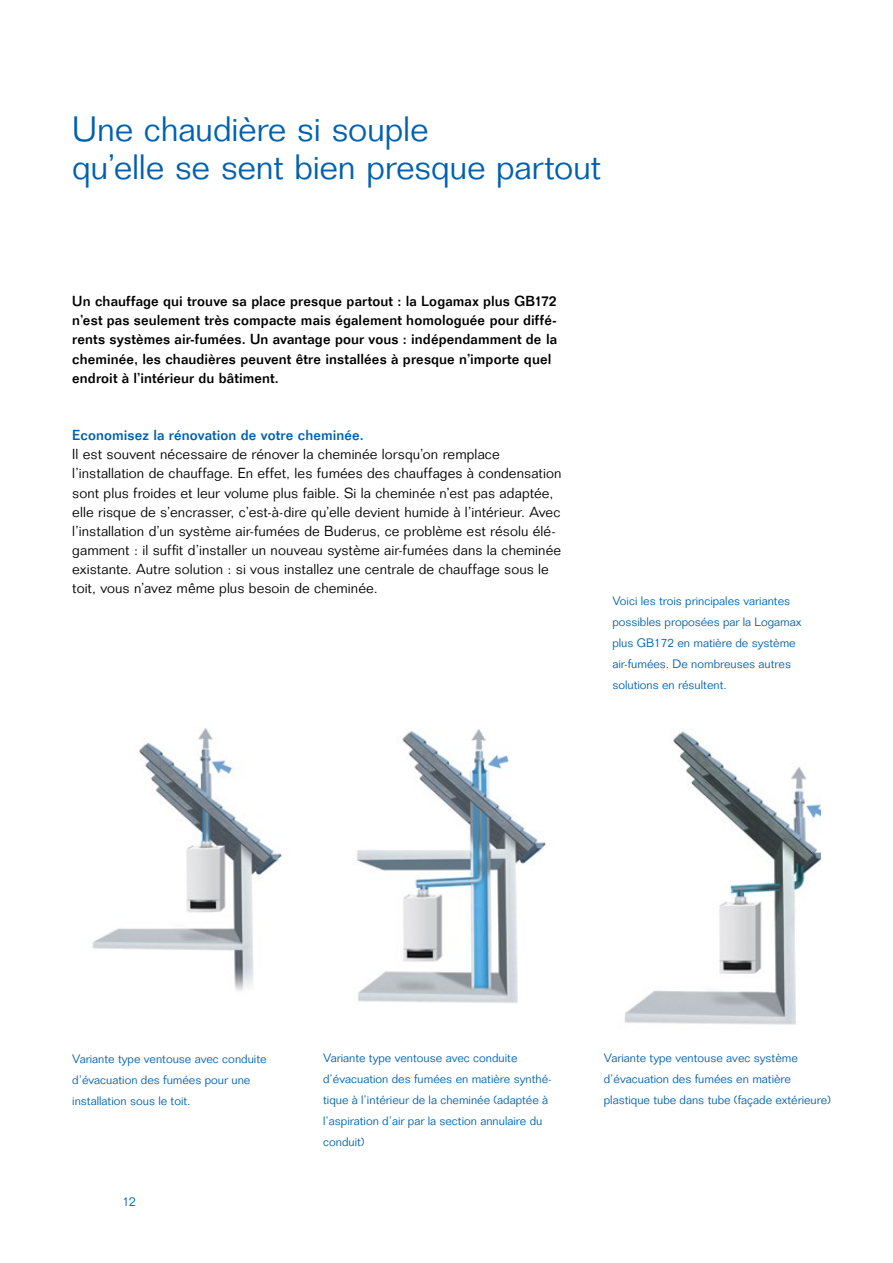
<style>
.page{position:relative;width:893px;height:1263px;background:#fff}
.page>*{position:absolute;margin:0;border:0;box-sizing:border-box;transform-origin:0 0}
.t1{font:300 34.5px/38.2px "Folio";letter-spacing:-.01em;color:#0061af}
.t2{font:300 14.25px/19.2px "Folio";letter-spacing:.005em;color:#000}
.t3{font:500 14.25px/19.2px "Folio";letter-spacing:.005em;color:#000}
.t4{font:500 14.25px "Folio";letter-spacing:.005em;color:#0061af}
.t5{font:300 12.75px "Folio";color:#0061af}
.t6{font:300 12px/21px "Folio";color:#0061af}
</style>
<div class="page">
<img style="left:92px;top:728px;width:190px;height:263px">
<img style="left:356px;top:729px;width:190px;height:274px">
<img style="left:624px;top:731px;width:197px;height:294px">
<h1 class="t1" style="left:72px;top:109px;width:531px">Une chaudière si souple<br>qu’elle se sent bien presque partout</h1>
<p class="t3" style="left:72px;top:291px;width:486px">Un chauffage qui trouve sa place presque partout : la Logamax plus GB172 n’est pas seulement très compacte mais également homologuée pour diffé&shy;rents systèmes air-fumées. Un avantage pour vous : indépendamment de la cheminée, les chaudières peuvent être installées à presque n’importe quel endroit à l’intérieur du bâtiment.</p>
<p class="t4" style="left:72px;top:426px;width:293px">Economisez la rénovation de votre cheminée.</p>
<p class="t2" style="left:72px;top:445px;width:491px">Il est souvent nécessaire de rénover la cheminée lorsqu’on remplace l’installation de chauffage. En effet, les fumées des chauffages à condensation sont plus froides et leur volume plus faible. Si la cheminée n’est pas adaptée, elle risque de s’encrasser, c’est-à-dire qu’elle devient humide à l’intérieur. Avec l’installation d’un système air-fumées de Buderus, ce problème est résolu élé&shy;gamment : il suffit d’installer un nouveau système air-fumées dans la cheminée existante. Autre solution : si vous installez une centrale de chauffage sous le toit, vous n’avez même plus besoin de cheminée.</p>
<p class="t6" style="left:612px;top:590px;width:190px">Voici les trois principales variantes possibles proposées par la Logamax plus GB172 en matière de système air-fumées. De nombreuses autres solutions en résultent.</p>
<p class="t6" style="left:72px;top:1048px;width:196px">Variante type ventouse avec conduite d’évacuation des fumées pour une installation sous le toit.</p>
<p class="t6" style="left:323px;top:1047px;width:230px">Variante type ventouse avec conduite d’évacuation des fumées en matière synthé&shy;tique à l’intérieur de la cheminée (adaptée à l’aspiration d’air par la section annulaire du conduit)</p>
<p class="t6" style="left:604px;top:1047px;width:229px">Variante type ventouse avec système d’évacuation des fumées en matière plastique tube dans tube (façade extérieure)</p>
<p class="t5" style="left:123px;top:1193px;width:15px">12</p>
</div>
